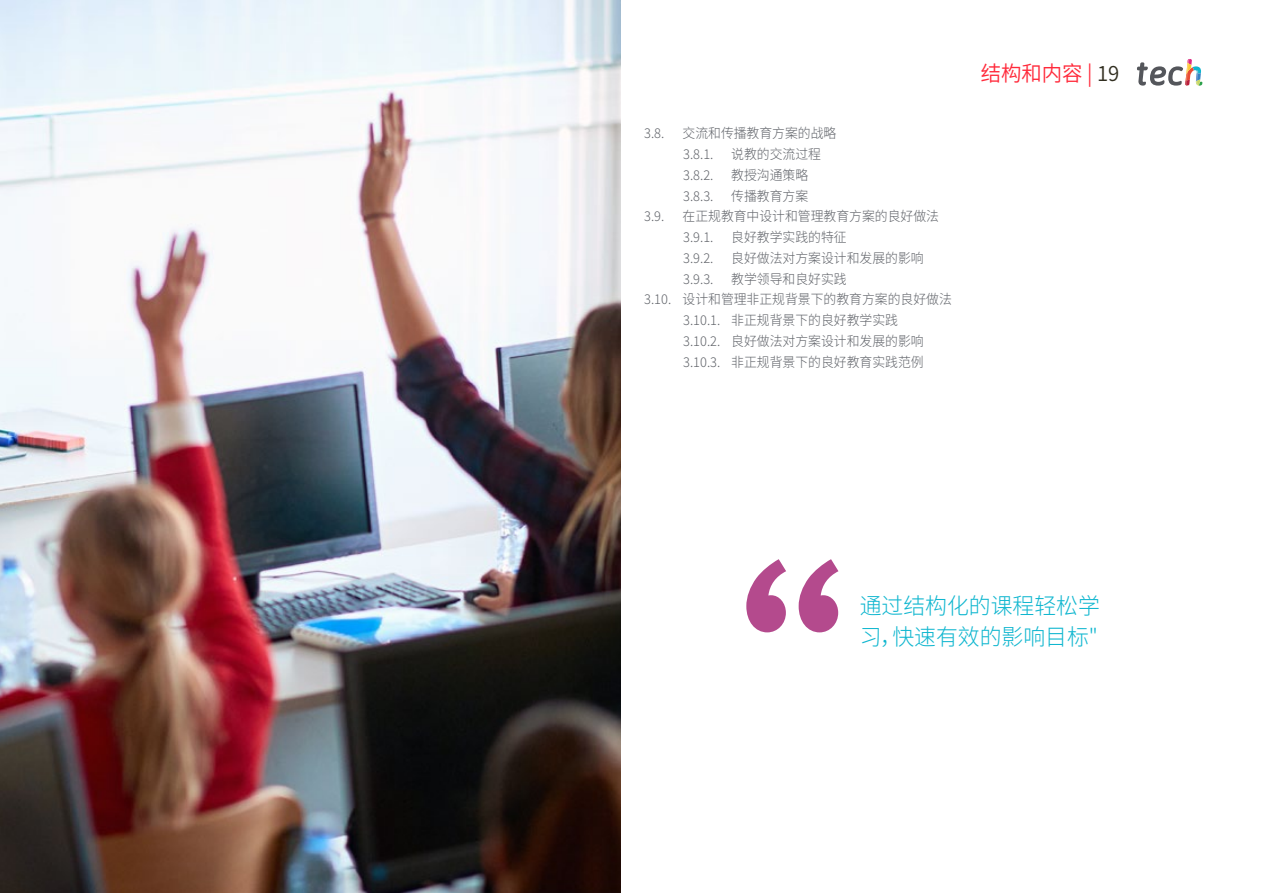
<style>
.page{position:relative;width:1263px;height:893px;background:#fff}
.page>*{position:absolute;margin:0;border:0;box-sizing:border-box;transform-origin:0 0}
.t1{font:300 22.5px/31.5px "Source Han Sans CN";color:#0fb6cf}
.t2{font:21px "Source Han Sans CN";color:#ff293a}
.t3{font:300 13.5px/20.7px "Source Han Sans CN";color:#61646a;scale:.95 1}
.s1{color:#312e20}
</style>
<div class="page">
<svg style="left:1137px;top:59px;width:65px;height:27px"></svg>
<svg style="left:746px;top:559px;width:92px;height:73px"></svg>
<img style="left:0;top:0;width:621px;height:893px">
<p class="t3" style="left:644px;top:123px;width:23px">3.8.</p>
<p class="t3" style="left:682px;top:123px;width:164px">交流和传播教育方案的战略<br>3.8.1.</p>
<p class="t3" style="left:731px;top:144px;width:96px">说教的交流过程</p>
<p class="t3" style="left:683px;top:165px;width:33px">3.8.2.</p>
<p class="t3" style="left:731px;top:165px;width:83px">教授沟通策略</p>
<p class="t3" style="left:683px;top:186px;width:33px">3.8.3.</p>
<p class="t3" style="left:731px;top:186px;width:83px">传播教育方案</p>
<p class="t3" style="left:644px;top:206px;width:23px">3.9.</p>
<p class="t3" style="left:682px;top:206px;width:271px">在正规教育中设计和管理教育方案的良好做法<br>3.9.1.</p>
<p class="t3" style="left:731px;top:227px;width:123px">良好教学实践的特征</p>
<p class="t3" style="left:683px;top:248px;width:33px">3.9.2.</p>
<p class="t3" style="left:731px;top:248px;width:204px">良好做法对方案设计和发展的影响</p>
<p class="t3" style="left:683px;top:269px;width:33px">3.9.3.</p>
<p class="t3" style="left:731px;top:269px;width:123px">教学领导和良好实践</p>
<p class="t3" style="left:644px;top:289px;width:325px">3.10. 设计和管理非正规背景下的教育方案的良好做法</p>
<p class="t3" style="left:683px;top:310px;width:228px">3.10.1. 非正规背景下的良好教学实践</p>
<p class="t3" style="left:683px;top:331px;width:255px">3.10.2. 良好做法对方案设计和发展的影响</p>
<p class="t3" style="left:683px;top:352px;width:255px">3.10.3. 非正规背景下的良好教育实践范例</p>
<h2 class="t2" style="left:981px;top:61px;width:140px">结构和内容 | <span class="s1">19</span></h2>
<h1 class="t1" style="left:860px;top:590px;width:242px">通过结构化的课程轻松学习，快速有效的影响目标"</h1>
</div>
